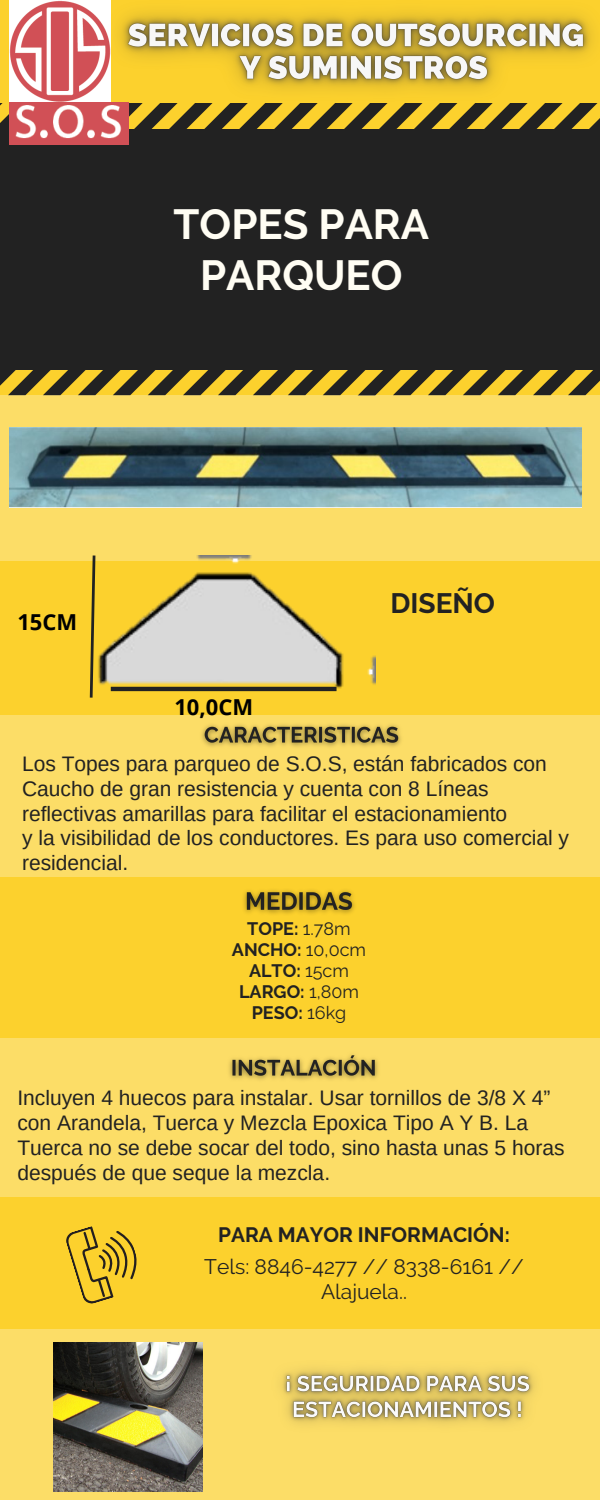
<style>
.page{position:relative;width:600px;height:1500px;background:#fcd12d}
.page>*{position:absolute;margin:0;border:0;box-sizing:border-box;transform-origin:0 0}
.t1{font:700 42px/50.2px "Raleway";color:#fffdf3;text-align:center}
.t2{font:700 28px "Raleway";color:#222}
.t3{font:700 22px "Open Sans";color:#000}
.t4{font:21px/24.8px "Arimo";color:#222}
.t5{font:21px/24.8px "Raleway";color:#222;text-align:center}
.t6{font:700 20.8px "Raleway";color:#222}
.t7{font:700 18px/21px "Raleway";color:#222;text-align:center}
.s1{font-weight:400}
</style>
<div class="page">
<svg style="left:0;top:103px;width:600px;height:292px"></svg>
<div style="left:0;top:130px;width:600px;height:240px;background:#222"></div>
<div style="left:0;top:395px;width:600px;height:166px;background:#fcdd67"></div>
<div style="left:0;top:715px;width:600px;height:162px;background:#fcdd67"></div>
<div style="left:0;top:1039px;width:600px;height:158px;background:#fcdd67"></div>
<div style="left:0;top:1329px;width:600px;height:171px;background:#fcdd67"></div>
<img style="left:9px;top:1px;width:77px;height:102px">
<img style="left:9px;top:103px;width:119px;height:42px">
<img style="left:9px;top:428px;width:572px;height:79px">
<svg style="left:90px;top:555px;width:4px;height:143px"></svg>
<img style="left:94px;top:555px;width:282px;height:137px">
<svg style="left:111px;top:687px;width:226px;height:4px"></svg>
<svg style="left:66px;top:1226px;width:71px;height:78px"></svg>
<img style="left:54px;top:1342px;width:149px;height:149px">
<img style="left:201px;top:724px;width:200px;height:23px">
<img style="left:243px;top:890px;width:112px;height:24px">
<img style="left:229px;top:1055px;width:149px;height:25px">
<img style="left:86px;top:0;width:514px;height:128px">
<img style="left:282px;top:1369px;width:253px;height:55px">
<h1 class="t1" style="left:174px;top:199px;width:257px">TOPES PARA<br>PARQUEO</h1>
<p class="t3" style="left:17px;top:607px;width:61px">15CM</p>
<p class="t3" style="left:174px;top:691px;width:80px">10,0CM</p>
<h2 class="t2" style="left:391px;top:586px;width:106px">DISEÑO</h2>
<p class="t4" style="left:22px;top:751px;width:549px">Los Topes para parqueo de S.O.S, están fabricados con Caucho de gran resistencia y cuenta con 8 Líneas reflectivas amarillas para facilitar el estacionamiento<br>y la visibilidad de los conductores. Es para uso comercial y residencial.</p>
<p class="t7" style="left:232px;top:918px;width:136px">TOPE: <span class="s1">1.78m<br></span>ANCHO: <span class="s1">10,0cm<br></span>ALTO: <span class="s1">15cm<br></span>LARGO: <span class="s1">1,80m<br></span>PESO: <span class="s1">16kg</span></p>
<p class="t4" style="left:17px;top:1086px;width:549px">Incluyen 4 huecos para instalar. Usar tornillos de 3/8 X 4” con Arandela, Tuerca y Mezcla Epoxica Tipo A Y B. La Tuerca no se debe socar del todo, sino hasta unas 5 horas después de que seque la mezcla.</p>
<p class="t6" style="left:218px;top:1222px;width:293px">PARA MAYOR INFORMACIÓN:</p>
<p class="t5" style="left:204px;top:1254px;width:321px">Tels: 8846-4277 // 8338-6161 //<br>Alajuela..</p>
</div>
